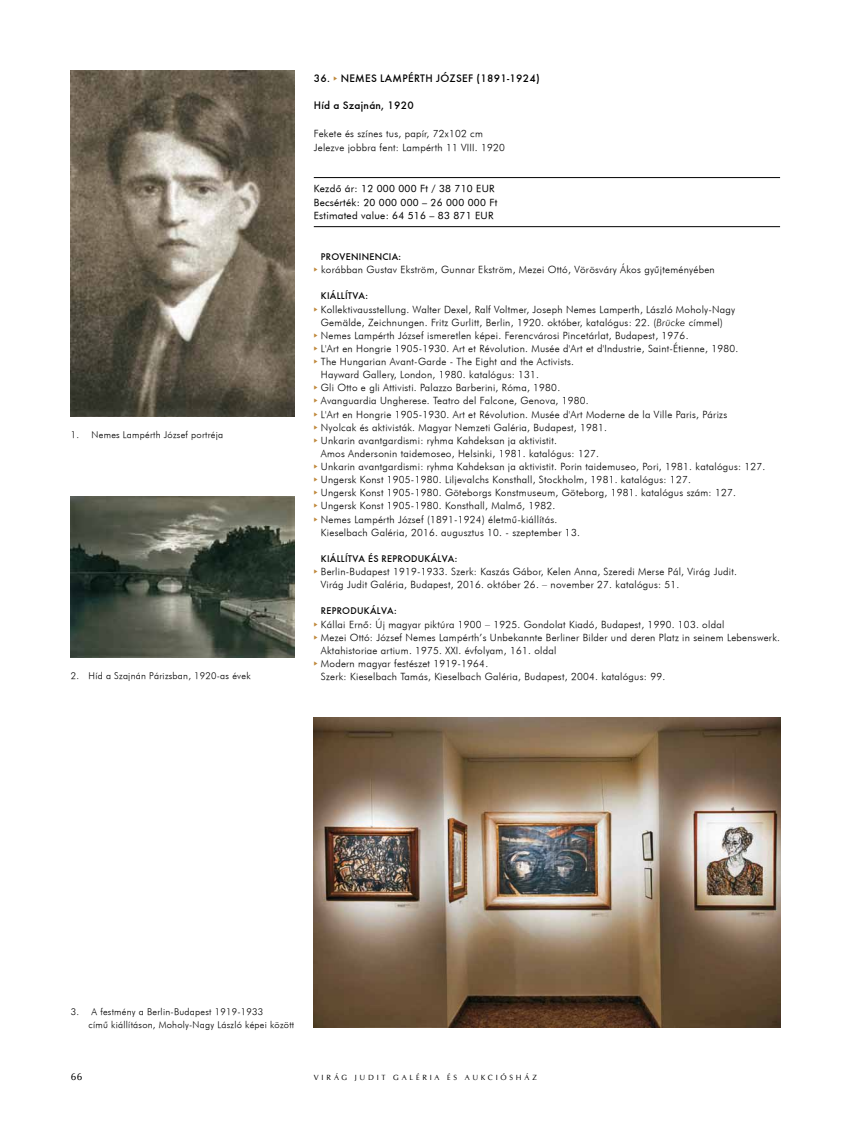
<style>
.page{position:relative;width:851px;height:1134px;background:#fff}
.page>*{position:absolute;margin:0;border:0;box-sizing:border-box;transform-origin:0 0}
.t1{font:11.25px "H Futura Normal";letter-spacing:.025em;color:#000}
.t2{font:10px/13.8px "H Futura Light BT";letter-spacing:.025em;color:#000}
.t3{font:10px/13.8px "H Futura Book BT";letter-spacing:.025em;color:#000}
.t4{font:10px "H Futura Normal";letter-spacing:.025em;color:#000}
.t5{font:10px "CG Omega";color:#000}
.t6{font:9.38px/12.5px "H Futura Light BT";letter-spacing:.025em;color:#000}
.t7{font:7.5px "CG Omega";letter-spacing:.37em;color:#000}
.s1{font-family:"BMW Type Global Pro";font-weight:300;color:#bf883b}
.s2{font-family:"H Futura Normal"}
.s3{font-family:"BMW Type Global Pro";font-weight:300;font-size:11.25px;color:#bf883b}
.s4{font-family:"H Futura Light BT Italic"}
</style>
<div class="page">
<hr style="left:314px;top:177px;width:466px;height:1px;background:#000">
<hr style="left:314px;top:226px;width:466px;height:1px;background:#000">
<img style="left:71px;top:71px;width:223px;height:346px">
<img style="left:314px;top:717px;width:466px;height:311px">
<img style="left:71px;top:497px;width:223px;height:161px">
<p class="t6" style="left:71px;top:428px;width:154px">1. Nemes Lampérth József portréja</p>
<p class="t6" style="left:71px;top:669px;width:181px">2. Híd a Szajnán Párizsban, 1920-as évek</p>
<p class="t1" style="left:314px;top:72px;width:96px">36. <span class="s1">‣</span> NEMES LAMPÉRTH</p>
<p class="t1" style="left:436px;top:72px;width:8px">JÓZSEF</p>
<p class="t1" style="left:476px;top:72px;width:65px">(1891-1924)</p>
<p class="t1" style="left:314px;top:99px;width:102px">H íd a Szajnán, 1920</p>
<p class="t2" style="left:314px;top:126px;width:193px">Fekete és színes tus, papír, 72x102 cm<br>Jelezve jobbra fent: Lampérth 11 VIII. 1920</p>
<p class="t3" style="left:314px;top:181px;width:185px">Kezdő ár: 12 000 000 Ft / 38 710 EUR<br>Becsérték: 20 000 000 – 26 000 000 Ft<br>Estimated value: 64 516 – 83 871 EUR</p>
<p class="t2" style="left:314px;top:250px;width:402px;line-height:13.1px;text-indent:7px"><span class="s2">Proveninencia:<br></span><span class="s3">‣</span> korábban Gustav Ekström, Gunnar Ekström, Mezei Ottó, Vörösváry Ákos gyűjteményében</p>
<p class="t4" style="left:321px;top:290px;width:49px">Kiállítva:</p>
<p class="t2" style="left:314px;top:302px;width:423px"><span class="s3">‣</span> Kollektivausstellung. Walter Dexel, Ralf Voltmer, Joseph Nemes Lamperth, László Moholy-Nagy</p>
<p class="t2" style="left:321px;top:315px;width:403px">Gemälde, Zeichnungen. Fritz Gurlitt, Berlin, 1920. október, katalógus: 22. (<span class="s4">Brücke</span> címmel)</p>
<p class="t2" style="left:314px;top:328px;width:376px"><span class="s3">‣</span> Nemes Lampérth József ismeretlen képei. Ferencvárosi Pincetárlat, Budapest, 1976.</p>
<p class="t2" style="left:314px;top:341px;width:426px"><span class="s3">‣</span> L'Art en Hongrie 1905-1930. Art et Révolution. Musée d'Art et d'Industrie, Saint-Étienne, 1980.</p>
<p class="t2" style="left:314px;top:355px;width:262px"><span class="s3">‣</span> The Hungarian Avant-Garde - The Eight and the Activists.</p>
<p class="t2" style="left:321px;top:368px;width:220px">Hayward Gallery, London, 1980. katalógus: 131.</p>
<p class="t2" style="left:314px;top:381px;width:248px"><span class="s3">‣</span> Gli Otto e gli Attivisti. Palazzo Barberini, Róma, 1980.</p>
<p class="t2" style="left:314px;top:394px;width:276px"><span class="s3">‣</span> Avanguardia Ungherese. Teatro del Falcone, Genova, 1980.</p>
<p class="t2" style="left:314px;top:407px;width:415px"><span class="s3">‣</span> L'Art en Hongrie 1905-1930. Art et Révolution. Musée d'Art Moderne de la Ville Paris, Párizs</p>
<p class="t2" style="left:314px;top:420px;width:295px"><span class="s3">‣</span> Nyolcak és aktivisták. Magyar Nemzeti Galéria, Budapest, 1981.</p>
<p class="t2" style="left:314px;top:433px;width:245px"><span class="s3">‣</span> Unkarin avantgardismi: ryhma Kahdeksan ja aktivistit.</p>
<p class="t2" style="left:321px;top:446px;width:279px">Amos Andersonin taidemoseo, Helsinki, 1981. katalógus: 127.</p>
<p class="t2" style="left:314px;top:460px;width:453px"><span class="s3">‣</span> Unkarin avantgardismi: ryhma Kahdeksan ja aktivistit. Porin taidemuseo, Pori, 1981. katalógus: 127.</p>
<p class="t2" style="left:314px;top:473px;width:378px"><span class="s3">‣</span> Ungersk Konst 1905-1980. Liljevalchs Konsthall, Stockholm, 1981. katalógus: 127.</p>
<p class="t2" style="left:314px;top:486px;width:423px"><span class="s3">‣</span> Ungersk Konst 1905-1980. Göteborgs Konstmuseum, Göteborg, 1981. katalógus szám: 127.</p>
<p class="t2" style="left:314px;top:499px;width:243px"><span class="s3">‣</span> Ungersk Konst 1905-1980. Konsthall, Malmő, 1982.</p>
<p class="t2" style="left:314px;top:512px;width:245px"><span class="s3">‣</span> Nemes Lampérth József (1891-1924) életmű-kiállítás.</p>
<p class="t2" style="left:321px;top:525px;width:260px">Kieselbach Galéria, 2016. augusztus 10. - szeptember 13.</p>
<p class="t4" style="left:321px;top:553px;width:138px">Kiállítva és reprodukálva:</p>
<p class="t2" style="left:314px;top:565px;width:424px"><span class="s3">‣</span> Berlin-Budapest 1919-1933. Szerk: Kaszás Gábor, Kelen Anna, Szeredi Merse Pál, Virág Judit.</p>
<p class="t2" style="left:321px;top:578px;width:360px">Virág Judit Galéria, Budapest, 2016. október 26. – november 27. katalógus: 51.</p>
<p class="t4" style="left:321px;top:605px;width:77px">Reprodukálva:</p>
<p class="t2" style="left:314px;top:617px;width:412px"><span class="s3">‣</span> Kállai Ernő: Új magyar piktúra 1900 – 1925. Gondolat Kiadó, Budapest, 1990. 103. oldal</p>
<p class="t2" style="left:314px;top:630px;width:467px"><span class="s3">‣</span> Mezei Ottó: József Nemes Lampérth’s Unbekannte Berliner Bilder und deren Platz in seinem Lebenswerk.</p>
<p class="t2" style="left:321px;top:643px;width:237px">Aktahistoriae artium. 1975. XXI. évfolyam, 161. oldal</p>
<p class="t2" style="left:314px;top:656px;width:176px"><span class="s3">‣</span> Modern magyar festészet 1919-1964.</p>
<p class="t2" style="left:321px;top:670px;width:346px">Szerk: Kieselbach Tamás, Kieselbach Galéria, Budapest, 2004. katalógus: 99.</p>
<p class="t6" style="left:89px;top:1005px;width:207px;text-indent:-18px">3. A festmény a Berlin-Budapest 1919-1933<br>című kiállításon, Moholy-Nagy László képei között</p>
<p class="t5" style="left:71px;top:1070px;width:13px">66</p>
<p class="t7" style="left:314px;top:1072px;width:225px">VIRÁG JUDIT GALÉRIA ÉS AUKCIÓSHÁZ</p>
</div>
